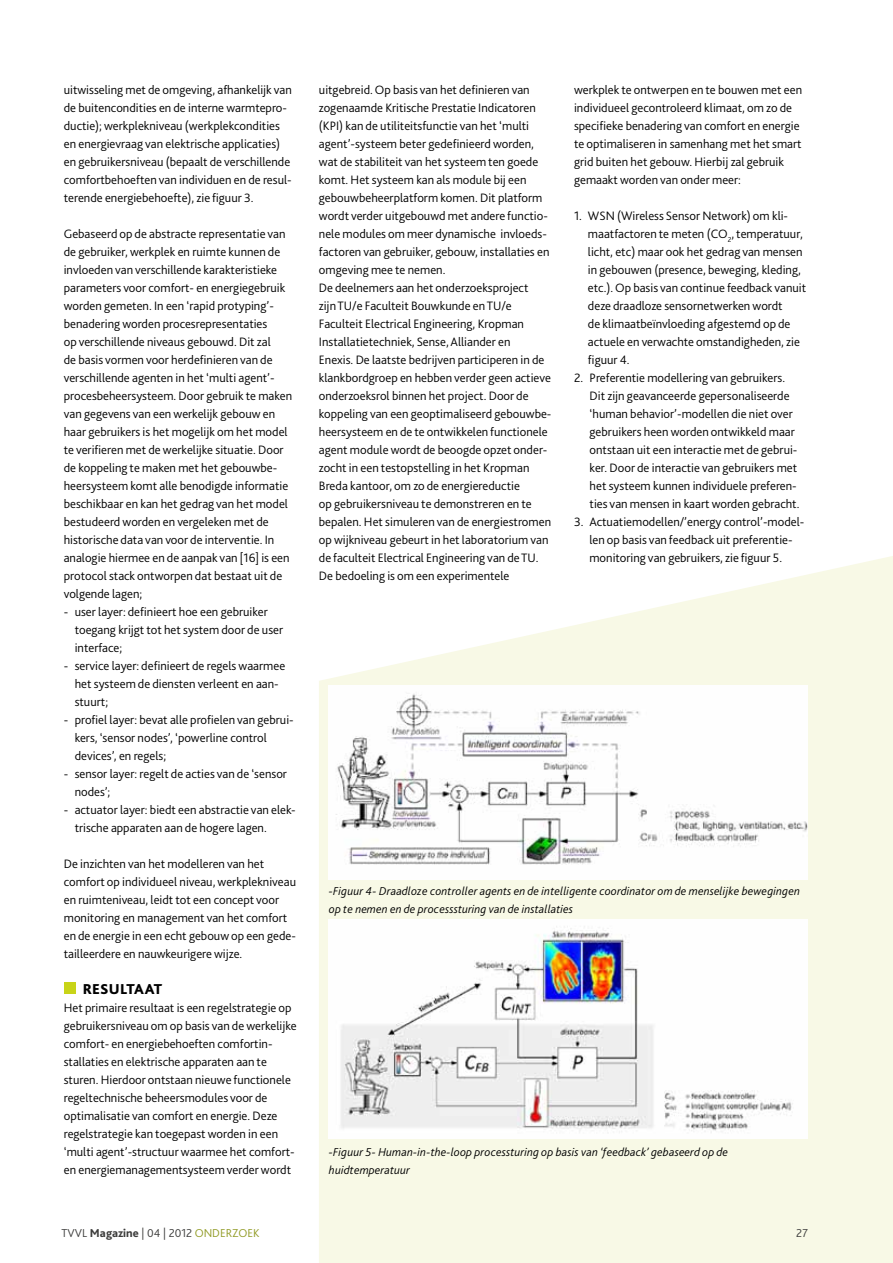
<style>
.page{position:relative;width:893px;height:1263px;background:#fff}
.page>*{position:absolute;margin:0;border:0;box-sizing:border-box;transform-origin:0 0}
.t1{font:800 15px "Bliss 2";letter-spacing:.01em;color:#000}
.t2{font:300 12.75px/18px "Bliss 2";color:#000}
.t3{font:italic 300 12px/18px "Bliss 2";letter-spacing:.01em;color:#000}
.t4{font:300 12px "Bliss 2";color:#3c3c3b}
.s1{font-weight:800}
.s2{color:#919b26}
</style>
<div class="page">
<svg style="left:319px;top:556px;width:574px;height:707px;fill:#f8f9e6"></svg>
<div style="left:64px;top:983px;width:11px;height:11px;background:#c8d418"></div>
<img style="left:329px;top:685px;width:479px;height:195px">
<img style="left:329px;top:919px;width:479px;height:219px">
<p class="t2" style="left:64px;top:82px;width:230px">uitwisseling met de omgeving, afhankelijk van de buitencondities en de interne warmtepro&shy;ductie); werkplekniveau (werkplekcondities en energievraag van elektrische applicaties) en gebruikersniveau (bepaalt de verschillende comfortbehoeften van individuen en de resul&shy;terende energiebehoefte), zie figuur 3.</p>
<p class="t2" style="left:64px;top:226px;width:230px">Gebaseerd op de abstracte representatie van de gebruiker, werkplek en ruimte kunnen de invloeden van verschillende karakteristieke parameters voor comfort- en energiegebruik worden gemeten. In een ‘rapid protyping’- benadering worden procesrepresentaties<br>op verschillende niveaus gebouwd. Dit zal<br>de basis vormen voor herdefinieren van de verschillende agenten in het ‘multi agent’- procesbeheersysteem. Door gebruik te maken van gegevens van een werkelijk gebouw en haar gebruikers is het mogelijk om het model te verifieren met de werkelijke situatie. Door de koppeling te maken met het gebouwbe&shy;heersysteem komt alle benodigde informatie beschikbaar en kan het gedrag van het model bestudeerd worden en vergeleken met de historische data van voor de interventie. In analogie hiermee en de aanpak van [16] is een protocol stack ontworpen dat bestaat uit de volgende lagen;</p>
<p class="t2" style="left:75px;top:604px;width:210px;text-indent:-11px">- user layer: definieert hoe een gebruiker toegang krijgt tot het system door de user interface;</p>
<p class="t2" style="left:75px;top:658px;width:212px;text-indent:-11px">- service layer: definieert de regels waarmee het systeem de diensten verleent en aan&shy;stuurt;</p>
<p class="t2" style="left:75px;top:712px;width:221px;text-indent:-11px">- profiel layer: bevat alle profielen van gebrui&shy;kers, ‘sensor nodes’, ‘powerline control devices’, en regels;</p>
<p class="t2" style="left:75px;top:766px;width:214px;text-indent:-11px">- sensor layer: regelt de acties van de ‘sensor nodes’;</p>
<p class="t2" style="left:75px;top:802px;width:223px;text-indent:-11px">- actuator layer: biedt een abstractie van elek&shy;trische apparaten aan de hogere lagen.</p>
<p class="t2" style="left:64px;top:856px;width:234px">De inzichten van het modelleren van het comfort op individueel niveau, werkplekniveau en ruimteniveau, leidt tot een concept voor monitoring en management van het comfort en de energie in een echt gebouw op een gede&shy;tailleerdere en nauwkeurigere wijze.</p>
<p class="t1" style="left:83px;top:980px;width:81px">RESULTAAT</p>
<p class="t2" style="left:64px;top:1000px;width:234px">Het primaire resultaat is een regelstrategie op gebruikersniveau om op basis van de werkelijke comfort- en energiebehoeften comfortin&shy;stallaties en elektrische apparaten aan te sturen. Hierdoor ontstaan nieuwe functionele regeltechnische beheersmodules voor de optimalisatie van comfort en energie. Deze regelstrategie kan toegepast worden in een ‘multi agent’-structuur waarmee het comfort&shy;en energiemanagementsysteem verder wordt</p>
<p class="t4" style="left:62px;top:1228px;width:199px">TVVL <span class="s1">Magazine</span> | 04 | 2012 <span class="s2">ONDERZOEK</span></p>
<p class="t2" style="left:319px;top:82px;width:234px">uitgebreid. Op basis van het definieren van zogenaamde Kritische Prestatie Indicatoren (KPI) kan de utiliteitsfunctie van het ‘multi agent’-systeem beter gedefinieerd worden, wat de stabiliteit van het systeem ten goede komt. Het systeem kan als module bij een gebouwbeheerplatform komen. Dit platform wordt verder uitgebouwd met andere functio&shy;nele modules om meer dynamische invloeds&shy;factoren van gebruiker, gebouw, installaties en omgeving mee te nemen.<br>De deelnemers aan het onderzoeksproject<br>zijn TU/e Faculteit Bouwkunde en TU/e Faculteit Electrical Engineering, Kropman Installatietechniek, Sense, Alliander en<br>Enexis. De laatste bedrijven participeren in de klankbordgroep en hebben verder geen actieve onderzoeksrol binnen het project. Door de koppeling van een geoptimaliseerd gebouwbe&shy;heersysteem en de te ontwikkelen functionele agent module wordt de beoogde opzet onder&shy;zocht in een testopstelling in het Kropman Breda kantoor, om zo de energiereductie<br>op gebruikersniveau te demonstreren en te bepalen. Het simuleren van de energiestromen op wijkniveau gebeurt in het laboratorium van de faculteit Electrical Engineering van de TU.<br>De bedoeling is om een experimentele</p>
<p class="t2" style="left:574px;top:82px;width:230px">werkplek te ontwerpen en te bouwen met een individueel gecontroleerd klimaat, om zo de specifieke benadering van comfort en energie te optimaliseren in samenhang met het smart grid buiten het gebouw. Hierbij zal gebruik gemaakt worden van onder meer:</p>
<p class="t2" style="left:588px;top:208px;width:220px;text-indent:-14px">1. WSN (Wireless Sensor Network) om kli&shy;maatfactoren te meten (CO<sub>2</sub>, temperatuur, licht, etc) maar ook het gedrag van mensen in gebouwen (presence, beweging, kleding, etc.). Op basis van continue feedback vanuit deze draadloze sensornetwerken wordt<br>de klimaatbeïnvloeding afgestemd op de actuele en verwachte omstandigheden, zie figuur 4.</p>
<p class="t2" style="left:590px;top:370px;width:211px;text-indent:-16px">2. Preferentie modellering van gebruikers.<br>Dit zijn geavanceerde gepersonaliseerde ‘human behavior’-modellen die niet over gebruikers heen worden ontwikkeld maar ontstaan uit een interactie met de gebrui&shy;ker. Door de interactie van gebruikers met het systeem kunnen individuele preferen&shy;ties van mensen in kaart worden gebracht.</p>
<p class="t2" style="left:574px;top:514px;width:232px;text-align:center">3. Actuatiemodellen/’energy control’-model&shy;len op basis van feedback uit preferentie&shy;monitoring van gebruikers, zie figuur 5.</p>
<p class="t3" style="left:329px;top:883px;width:472px">-Figuur 4- Draadloze controller agents en de intelligente coordinator om de menselijke bewegingen op te nemen en de processsturing van de installaties</p>
<p class="t3" style="left:329px;top:1144px;width:401px">-Figuur 5- Human-in-the-loop processturing op basis van ‘feedback’ gebaseerd op de huidtemperatuur</p>
<p class="t4" style="left:796px;top:1228px;width:13px">27</p>
</div>
